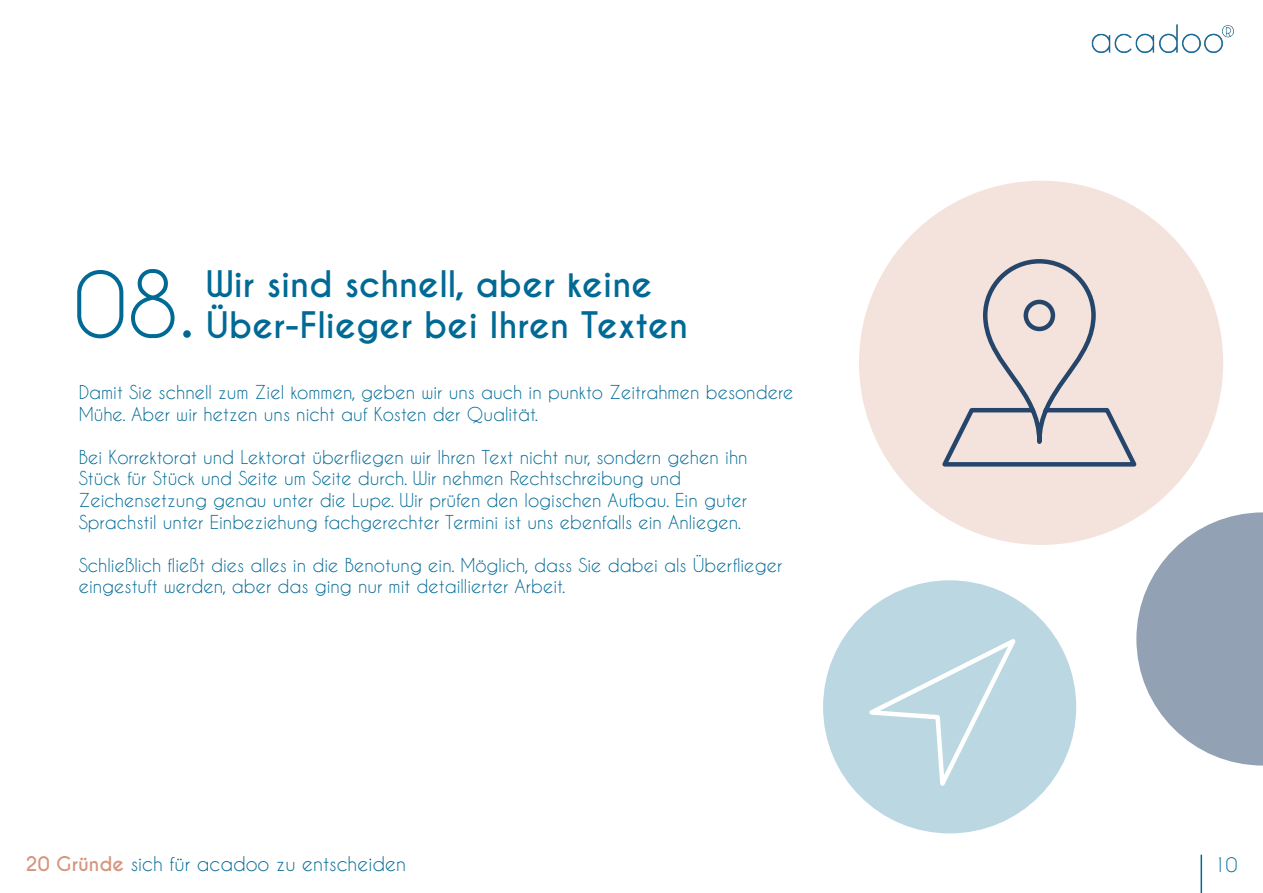
<style>
.page{position:relative;width:1263px;height:893px;background:#fff}
.page>*{position:absolute;margin:0;border:0;box-sizing:border-box;transform-origin:0 0}
.t1{font:85.95px "Caviar Dreams";color:#006a95}
.t2{font:700 34.2px "Caviar Dreams";color:#006a95}
.t3{font:19.05px "Caviar Dreams";color:#006a95}
.t4{font:18px/21.6px "Caviar Dreams";color:#006a95}
.s1{font-weight:700;color:#d6967f}
</style>
<div class="page">
<div style="left:859px;top:181px;width:364px;height:364px;background:#f4e3dc;border-radius:50%"></div>
<img style="left:1091px;top:24px;width:143px;height:29px">
<hr style="left:1200px;top:855px;width:2px;height:38px;background:#006a95">
<div style="left:823px;top:580px;width:253px;height:253px;background:#bbd7e2;border-radius:50%"></div>
<svg style="left:1136px;top:512px;width:127px;height:254px"></svg>
<svg style="left:942px;top:259px;width:195px;height:208px"></svg>
<svg style="left:855px;top:639px;width:161px;height:161px"></svg>
<h1 class="t1" style="left:74px;top:253px;width:122px">08.</h1>
<h2 class="t2" style="left:206px;top:263px;width:448px">Wir sind schnell, aber keine</h2>
<h2 class="t2" style="left:206px;top:305px;width:484px">Über-Flieger bei Ihren Texten</h2>
<p class="t4" style="left:79px;top:381px;width:716px">Damit Sie schnell zum Ziel kommen, geben wir uns auch in punkto Zeitrahmen besondere<br>Mühe. Aber wir hetzen uns nicht auf Kosten der Qualität.</p>
<p class="t4" style="left:79px;top:446px;width:670px">Bei Korrektorat und Lektorat überfliegen wir Ihren Text nicht nur, sondern gehen ihn Stück für Stück und Seite um Seite durch. Wir nehmen Rechtschreibung und Zeichensetzung genau unter die Lupe. Wir prüfen den logischen Aufbau. Ein guter Sprachstil unter Einbeziehung fachgerechter Termini ist uns ebenfalls ein Anliegen.</p>
<p class="t4" style="left:79px;top:554px;width:705px">Schließlich fließt dies alles in die Benotung ein. Möglich, dass Sie dabei als Überflieger eingestuft werden, aber das ging nur mit detaillierter Arbeit.</p>
<p class="t3" style="left:26px;top:852px;width:382px"><span class="s1">20 Gründe</span> sich für acadoo zu entscheiden</p>
<p class="t3" style="left:1214px;top:853px;width:25px">10</p>
</div>
